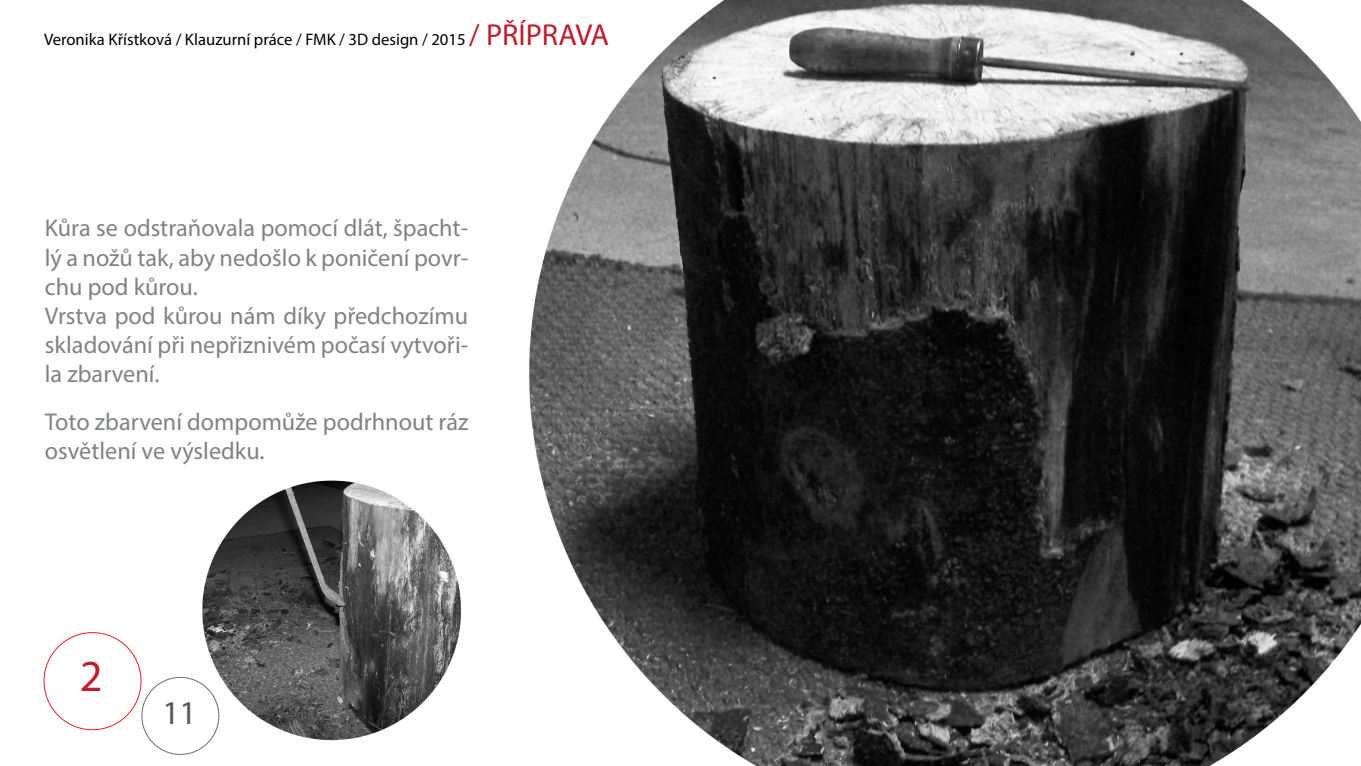
<style>
.page{position:relative;width:1361px;height:766px;background:#fff}
.page>*{position:absolute;margin:0;border:0;box-sizing:border-box;transform-origin:0 0}
.t1{font:44.49px "Myriad Pro";color:#be1e2d}
.t2{font:33.36px "Myriad Pro";color:#58595b}
.t3{font:24.27px/29.1px "Myriad Pro";color:#808285}
.t4{font:16.68px "Myriad Pro";color:#000}
.s1{font-size:30.36px;color:#be1e2d}
</style>
<div class="page">
<img style="left:529px;top:0;width:832px;height:765px">
<img style="left:175px;top:480px;width:287px;height:261px">
<div style="left:141px;top:676px;width:78px;height:78px;border:1px solid #6d6e71;border-radius:50%"></div>
<p class="t4" style="left:44px;top:29px;width:566px">Veronika Křístková / Klauzurní práce / FMK / 3D design / 2015 <span class="s1">/ PŘÍPRAVA</span></p>
<p class="t3" style="left:45px;top:213px;width:425px">Kůra se odstraňovala pomocí dlát, špacht&shy;lý a nožů tak, aby nedošlo k poničení povr&shy;chu pod kůrou.<br>Vrstva pod kůrou nám díky předchozímu skladování při nepřiznivém počasí vytvoři&shy;la zbarvení.</p>
<p class="t3" style="left:45px;top:407px;width:425px">Toto zbarvení dompomůže podrhnout ráz osvětlení ve výsledku.</p>
<h1 class="t1" style="left:80px;top:648px;width:24px">2</h1>
<h2 class="t2" style="left:162px;top:692px;width:36px">11</h2>
</div>
